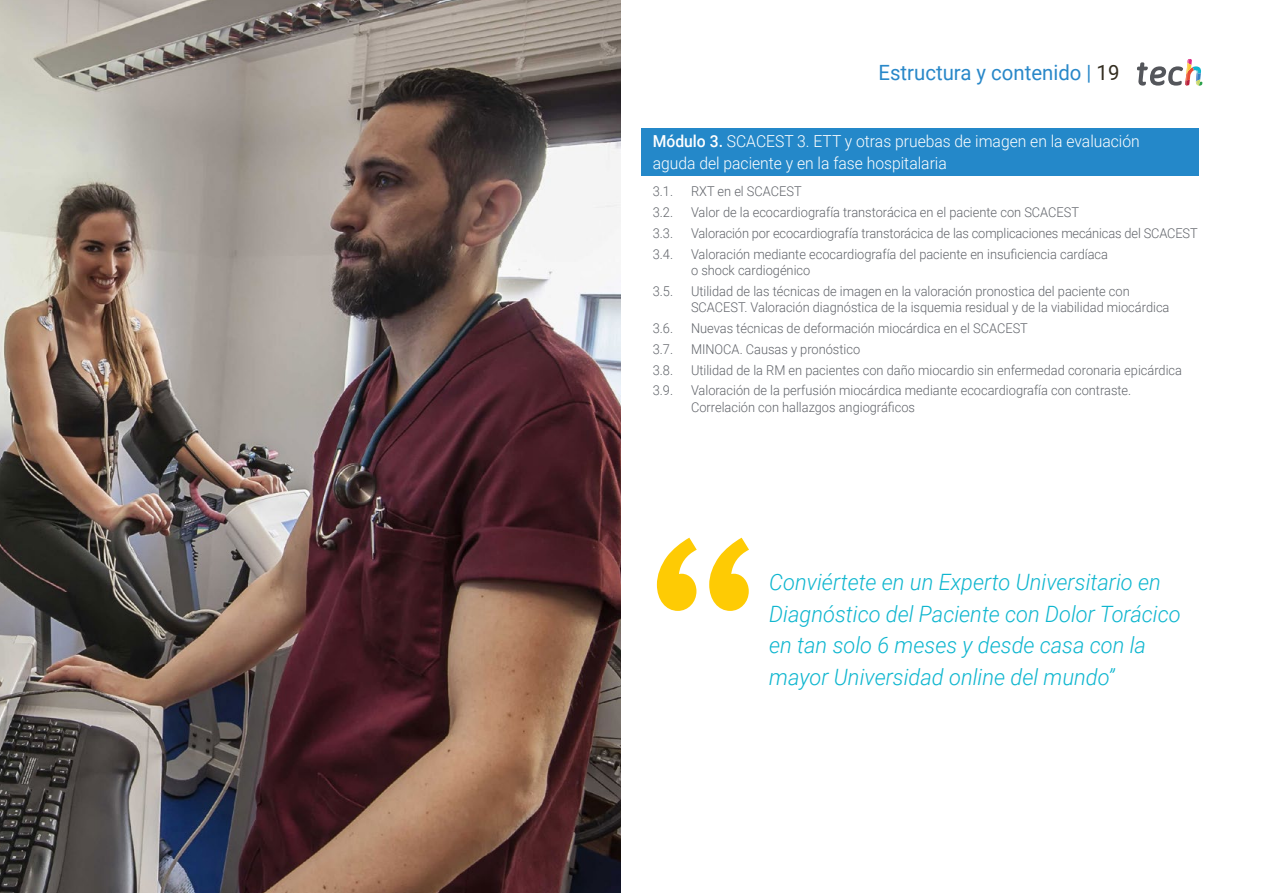
<style>
.page{position:relative;width:1263px;height:893px;background:#fff}
.page>*{position:absolute;margin:0;border:0;box-sizing:border-box;transform-origin:0 0}
.t1{font:italic 300 22.5px/31.5px "Roboto";color:#0fb6cf}
.t2{font:21px "Roboto";color:#2988c9}
.t3{font:300 16.5px/22.5px "Roboto";color:#fff;scale:.95 1}
.t4{font:300 13.5px/16.5px "Roboto";color:#61646a;scale:.95 1}
.s1{color:#332d20}
.s2{font-weight:500}
</style>
<div class="page">
<img style="left:0;top:0;width:621px;height:893px">
<div style="left:642px;top:128px;width:557px;height:47px;background:#2488c9"></div>
<svg style="left:657px;top:538px;width:92px;height:73px"></svg>
<svg style="left:1137px;top:59px;width:65px;height:27px"></svg>
<h2 class="t2" style="left:878px;top:57px;width:242px">Estructura y contenido | <span class="s1">19</span></h2>
<p class="t3" style="left:653px;top:129px;width:514px"><span class="s2">Módulo 3.</span> SCACEST 3. ETT y otras pruebas de imagen en la evaluación aguda del paciente y en la fase hospitalaria</p>
<p class="t4" style="left:653px;top:183px;width:23px">3.1.</p>
<p class="t4" style="left:691px;top:183px;width:118px">RXT en el SCACEST</p>
<p class="t4" style="left:653px;top:204px;width:23px">3.2.</p>
<p class="t4" style="left:691px;top:204px;width:410px">Valor de la ecocardiografía transtorácica en el paciente con SCACEST</p>
<p class="t4" style="left:653px;top:224px;width:23px">3.3.</p>
<p class="t4" style="left:691px;top:224px;width:535px">Valoración por ecocardiografía transtorácica de las complicaciones mecánicas del SCACEST</p>
<p class="t4" style="left:653px;top:245px;width:23px">3.4.</p>
<p class="t4" style="left:691px;top:245px;width:440px">Valoración mediante ecocardiografía del paciente en insuficiencia cardíaca o shock cardiogénico</p>
<p class="t4" style="left:653px;top:282px;width:23px">3.5.</p>
<p class="t4" style="left:691px;top:282px;width:505px">Utilidad de las técnicas de imagen en la valoración pronostica del paciente con<br>SCACEST. Valoración diagnóstica de la isquemia residual y de la viabilidad miocárdica</p>
<p class="t4" style="left:653px;top:320px;width:23px">3.6.</p>
<p class="t4" style="left:691px;top:320px;width:356px">Nuevas técnicas de deformación miocárdica en el SCACEST</p>
<p class="t4" style="left:653px;top:340px;width:23px">3.7.</p>
<p class="t4" style="left:691px;top:340px;width:180px">MINOCA. Causas y pronóstico</p>
<p class="t4" style="left:653px;top:361px;width:23px">3.8.</p>
<p class="t4" style="left:691px;top:361px;width:518px">Utilidad de la RM en pacientes con daño miocardio sin enfermedad coronaria epicárdica</p>
<p class="t4" style="left:653px;top:382px;width:23px">3.9.</p>
<p class="t4" style="left:691px;top:382px;width:465px">Valoración de la perfusión miocárdica mediante ecocardiografía con contraste.<br>Correlación con hallazgos angiográficos</p>
<h1 class="t1" style="left:769px;top:565px;width:413px">Conviértete en un Experto Universitario en Diagnóstico del Paciente con Dolor Torácico en tan solo 6 meses y desde casa con la mayor Universidad online del mundo”</h1>
</div>
